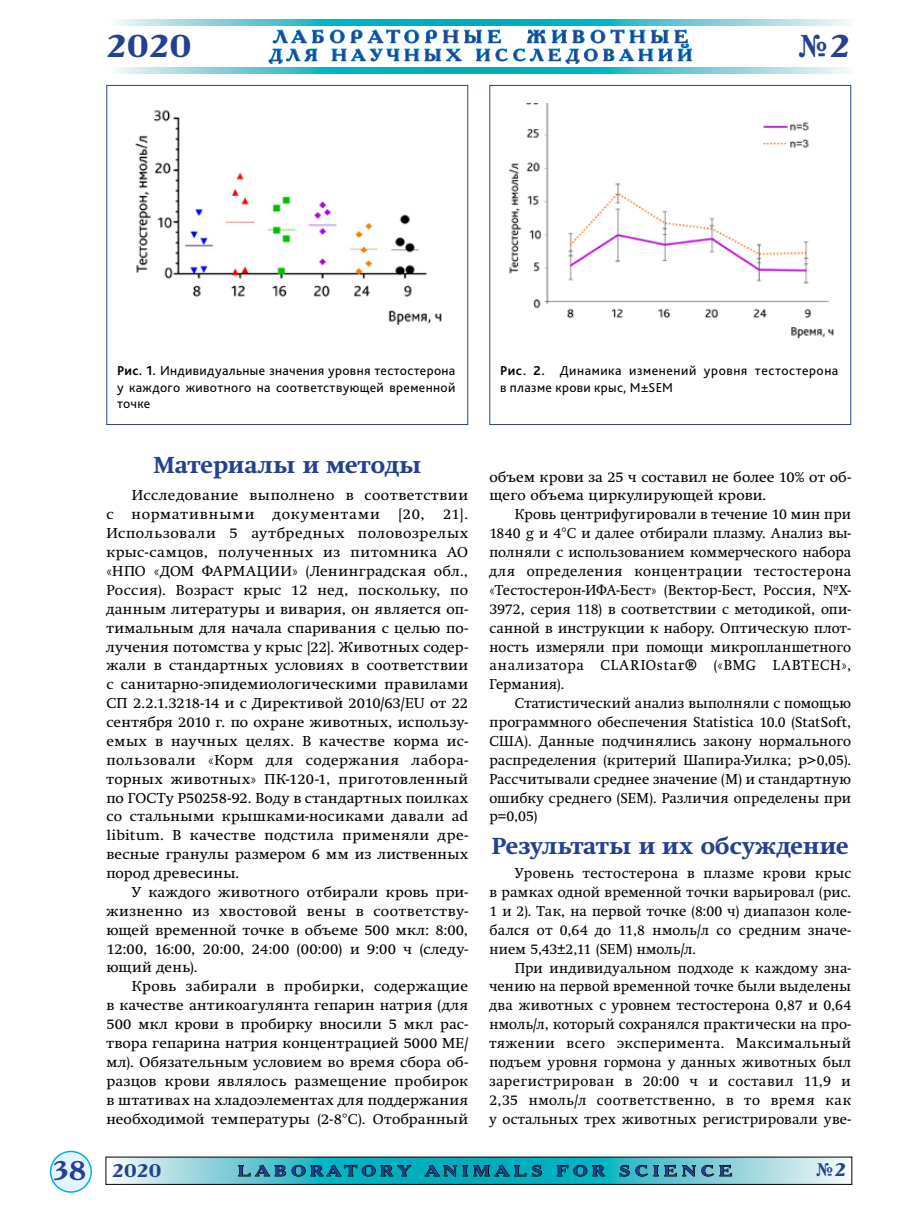
<style>
.page{position:relative;width:915px;height:1212px;background:#fff}
.page>*{position:absolute;margin:0;border:0;box-sizing:border-box;transform-origin:0 0}
.t1{font:700 31.5px "Academy C";color:#25408f;scale:1.25 1}
.t2{font:700 31.5px "Academy C";color:#25408f;scale:.9 1}
.t3{font:700 27px "Academy C";color:#25408f;scale:1.25 1}
.t4{font:800 22.5px "Swift C";letter-spacing:.005em;color:#25408f}
.t5{font:700 18.3px "Academy C";color:#25408f;scale:1.25 1}
.t6{font:700 18.3px "Academy C";color:#25408f;scale:.9 1}
.t7{font:700 18px "Academy C";letter-spacing:.25em;color:#25408f;scale:1.1 1}
.t8{font:700 16.8px "Academy C";letter-spacing:.25em;color:#25408f;scale:1.1 1}
.t9{font:700 15px "Academy C";letter-spacing:.25em;color:#25408f;scale:1.25 1}
.t10{font:14.25px/18.9px "Swift C";letter-spacing:.025em;color:#000;text-align:justify;scale:1.05 1}
.t11{font:14.25px/18.9px "Swift C";letter-spacing:.025em;color:#000;text-align:justify}
.t12{font:14.25px "Swift C";letter-spacing:.055em;color:#000;scale:1.05 1}
.t13{font:14.25px "Swift C";letter-spacing:.07em;color:#000;scale:1.05 1}
.t14{font:13.5px/16.5px "Bliss Pro";letter-spacing:.03em;color:#000;text-align:justify}
.s1{font-weight:700}
</style>
<div class="page">
<svg style="left:116px;top:19px;width:735px;height:6px;background:#53c5cf"></svg>
<svg style="left:116px;top:67px;width:735px;height:6px;background:#53c5cf"></svg>
<svg style="left:268px;top:29px;width:424px;height:35px"></svg>
<div style="left:51px;top:1151px;width:40px;height:41px;background:#e4f5fd;border-radius:50%"></div>
<div style="left:50px;top:1151px;width:42px;height:42px;border:2px solid #00aeef;border-radius:50%"></div>
<svg style="left:115px;top:1159px;width:734px;height:24px;background:#71cdd6"></svg>
<div style="left:105px;top:1157px;width:746px;height:28px;border:1px solid #000"></div>
<svg style="left:238px;top:1164px;width:173px;height:13px;background:#18858f"></svg>
<svg style="left:424px;top:1156px;width:118px;height:21px;background:#078893"></svg>
<svg style="left:556px;top:1164px;width:49px;height:13px"></svg>
<svg style="left:619px;top:1156px;width:113px;height:21px;background:#4f99a2"></svg>
<div style="left:106px;top:85px;width:362px;height:340px;border:1px solid #25408f"></div>
<div style="left:489px;top:85px;width:361px;height:340px;border:1px solid #25408f"></div>
<img style="left:135px;top:110px;width:307px;height:215px">
<img style="left:509px;top:104px;width:325px;height:235px">
<p class="t7" style="left:273px;top:25px;width:209px">ЛАБОРАТОРНЫЕ</p>
<p class="t7" style="left:526px;top:25px;width:148px">ЖИВОТНЫЕ</p>
<p class="t8" style="left:269px;top:44px;width:386px">ДЛЯ НАУЧНЫХ ИССЛЕДОВАНИЙ</p>
<h1 class="t1" style="left:106px;top:25px;width:70px">2020</h1>
<h1 class="t2" style="left:797px;top:25px;width:60px">№2</h1>
<p class="t14" style="left:117px;top:362px;width:340px"><span class="s1">Рис. 1.</span> Индивидуальные значения уровня тестостерона у каждого животного на соответствующей временной точке</p>
<p class="t14" style="left:500px;top:362px;width:339px"><span class="s1">Рис. 2.</span> Динамика изменений уровня тестостерона в плазме крови крыс, M±SEM</p>
<h3 class="t4" style="left:153px;top:452px;width:269px">Материалы и методы</h3>
<p class="t10" style="left:132px;top:486px;width:321px">Исследование выполнено в соответствии</p>
<p class="t10" style="left:106px;top:505px;width:346px;text-indent:336px">21].<br>Использовали 5 аутбредных половозрелых крыс-самцов, полученных из питомника АО «НПО «ДОМ ФАРМАЦИИ» (Ленинградская обл., Россия). Возраст крыс 12 нед, поскольку, по данным литературы и вивария, он является оп&shy;тимальным для начала спаривания с целью по&shy;лучения потомства у крыс [22]. Животных содер&shy;жали в стандартных условиях в соответствии с санитарно-эпидемиологическими правилами СП 2.2.1.3218-14 и с Директивой 2010/63/EU от 22 сентября 2010 г. по охране животных, использу&shy;емых в научных целях. В качестве корма ис&shy;пользовали «Корм для содержания лабора&shy;торных животных» ПК-120-1, приготовленный по ГОСТу Р50258-92. Воду в стандартных поилках со стальными крышками-носиками давали ad libitum. В качестве подстила применяли дре&shy;весные гранулы размером 6 мм из лиственных пород древесины.</p>
<p class="t10" style="left:106px;top:882px;width:346px;text-indent:26px">У каждого животного отбирали кровь при&shy;жизненно из хвостовой вены в соответству&shy;ющей временной точке в объеме 500 мкл: 8:00, 12:00, 16:00, 20:00, 24:00 (00:00) и 9:00 ч (следу&shy;ющий день).</p>
<p class="t10" style="left:106px;top:977px;width:346px;text-indent:26px">Кровь забирали в пробирки, содержащие в качестве антикоагулянта гепарин натрия (для 500 мкл крови в пробирку вносили 5 мкл рас&shy;твора гепарина натрия концентрацией 5000 МЕ/ мл). Обязательным условием во время сбора об&shy;разцов крови являлось размещение пробирок в штативах на хладоэлементах для поддержания необходимой температуры (2-8°C). Отобранный</p>
<p class="t10" style="left:106px;top:505px;width:8px">с</p>
<p class="t12" style="left:131px;top:506px;width:118px">нормативными</p>
<p class="t13" style="left:273px;top:506px;width:103px">документами</p>
<p class="t10" style="left:398px;top:505px;width:26px">[20,</p>
<p class="t10" style="left:489px;top:467px;width:346px">объем крови за 25 ч составил не более 10% от об&shy;щего объема циркулирующей крови.</p>
<p class="t11" style="left:489px;top:505px;width:363px;text-indent:26px">Кровь центрифугировали в течение 10 мин при 1840 g и 4°C и далее отбирали плазму. Анализ вы&shy;полняли с использованием коммерческого набора для определения концентрации тестостерона «Тестостерон-ИФА-Бест» (Вектор-Бест, Россия, №X-3972, серия 118) в соответствии с методикой, опи&shy;санной в инструкции к набору. Оптическую плот&shy;ность измеряли при помощи микропланшетного анализатора CLARIOstar® («BMG LABTECH», Германия).</p>
<p class="t11" style="left:489px;top:694px;width:363px;text-indent:26px">Статистический анализ выполняли с помощью программного обеспечения Statistica 10.0 (StatSoft, США). Данные подчинялись закону нормального распределения (критерий Шапира-Уилка; р&gt;0,05).<br>Рассчитывали среднее значение (M) и стандартную ошибку среднего (SEM). Различия определены при р=0,05)</p>
<h3 class="t4" style="left:491px;top:832px;width:358px">Результаты и их обсуждение</h3>
<p class="t11" style="left:489px;top:864px;width:363px;text-indent:26px">Уровень тестостерона в плазме крови крыс в рамках одной временной точки варьировал (рис.<br>1 и 2). Так, на первой точке (8:00 ч) диапазон коле&shy;бался от 0,64 до 11,8 нмоль/л со средним значе&shy;нием 5,43±2,11 (SEM) нмоль/л.</p>
<p class="t11" style="left:489px;top:958px;width:363px;text-indent:26px">При индивидуальном подходе к каждому зна&shy;чению на первой временной точке были выделены два животных с уровнем тестостерона 0,87 и 0,64 нмоль/л, который сохранялся практически на про&shy;тяжении всего эксперимента. Максимальный подъем уровня гормона у данных животных был зарегистрирован в 20:00 ч и составил 11,9 и 2,35 нмоль/л соответственно, в то время как у остальных трех животных регистрировали уве-</p>
<h2 class="t3" style="left:53px;top:1153px;width:28px">38</h2>
<p class="t9" style="left:238px;top:1161px;width:397px">LABORATORY ANIMALS FOR SCIENCE</p>
<p class="t5" style="left:112px;top:1158px;width:41px">2020</p>
<p class="t6" style="left:815px;top:1158px;width:35px">№2</p>
</div>
